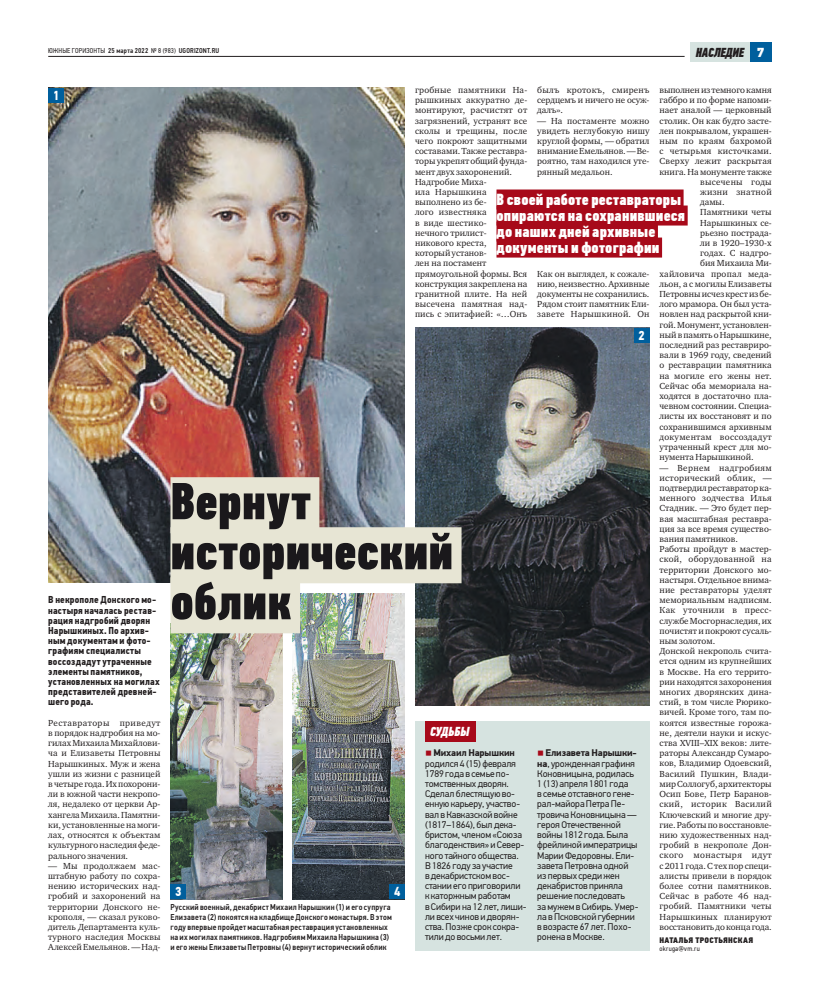
<style>
.page{position:relative;width:820px;height:993px;background:#fff}
.page>*{position:absolute;margin:0;border:0;box-sizing:border-box;transform-origin:0 0}
.t1{font:52px/50px "PF Din Text Comp Pro X Black";color:#1a181b}
.t2{font:16px/16px "PF Din Text Comp Pro X Black";letter-spacing:.015em;color:#fff}
.t3{font:italic 13px "PF Din Text Comp Pro X Black";letter-spacing:-.015em;color:#231f20}
.t4{font:italic 13px "PF Din Text Comp Pro X Black";letter-spacing:-.01em;color:#fff}
.t5{font:700 13px "PF Din Text Cond Pro";color:#fff}
.t6{font:700 10px/10.2px "PF Din Text Cond Pro";letter-spacing:.015em;color:#231f20}
.t7{font:9.6px/10.2px "PF Din Text Pro";letter-spacing:-.01em;color:#231f20}
.t8{font:9px/10.2px "Charter ITC";letter-spacing:.005em;color:#231f20;text-align:justify}
.t9{font:9px "Charter ITC";letter-spacing:.035em;color:#231f20}
.t10{font:9px "Charter ITC";letter-spacing:.03em;color:#231f20}
.t11{font:9px "Charter ITC";letter-spacing:.025em;color:#231f20}
.t12{font:500 8.5px/10.2px "PF Din Text Cond Pro";letter-spacing:.02em;color:#231f20}
.t13{font:8px "PF Din Text Cond Pro X Black";letter-spacing:.03em;color:#231f20}
.t14{font:500 7px "PF Din Text Cond Pro";letter-spacing:.02em;color:#231f20}
.t15{font:7px "PF Din Text Cond Pro";letter-spacing:.04em;color:#231f20}
.s1{font-weight:400}
.s2{font-family:"PF Din Text Pro";font-weight:900;font-style:normal;color:#fff}
.s3{font-size:8px;color:#a70a1a}
.s4{font-weight:700}
</style>
<div class="page">
<hr style="left:48px;top:56px;width:636px;height:1px;background:#231f20">
<div style="left:690px;top:43px;width:59px;height:19px;background:#d6e3e0"></div>
<div style="left:749px;top:43px;width:22px;height:19px;background:#005f9d"></div>
<img style="left:48px;top:88px;width:357px;height:494px">
<img style="left:415px;top:327px;width:234px;height:378px">
<div style="left:48px;top:88px;width:16px;height:15px;background:#005f9d"></div>
<div style="left:633px;top:327px;width:16px;height:15px;background:#005f9d"></div>
<img style="left:170px;top:633px;width:112px;height:266px">
<img style="left:292px;top:593px;width:113px;height:306px">
<div style="left:170px;top:477px;width:149px;height:56px;background:#e7e5d4"></div>
<div style="left:170px;top:527px;width:291px;height:56px;background:#e7e5d4"></div>
<div style="left:170px;top:577px;width:130px;height:56px;background:#e7e5d4"></div>
<div style="left:496px;top:189px;width:187px;height:20px;background:#a70a1a"></div>
<div style="left:496px;top:205px;width:191px;height:20px;background:#a70a1a"></div>
<div style="left:496px;top:221px;width:161px;height:20px;background:#a70a1a"></div>
<div style="left:496px;top:237px;width:165px;height:20px;background:#a70a1a"></div>
<div style="left:415px;top:720px;width:234px;height:230px;background:#d6e3e0"></div>
<div style="left:425px;top:720px;width:50px;height:21px;background:#a70a1a"></div>
<div style="left:170px;top:884px;width:16px;height:15px;background:#005f9d"></div>
<div style="left:389px;top:884px;width:16px;height:15px;background:#005f9d"></div>
<p class="t14" style="left:48px;top:47px;width:172px"><span class="s1">ЮЖНЫЕ ГОРИЗОНТЫ</span> 25 марта 2022 <span class="s1">№ 8 (983)</span> UGORIZONT.RU</p>
<h3 class="t3" style="left:695px;top:47px;width:70px">НАСЛЕДИЕ <span class="s2">7</span></h3>
<h3 class="t5" style="left:53px;top:90px;width:8px">1</h3>
<p class="t6" style="left:48px;top:595px;width:113px">В некрополе Донского мо&shy;настыря началась рестав&shy;рация надгробий дворян<br>Нарышкиных. По архив&shy;ным документам и фото&shy;графиям специалисты воссоздадут утраченные элементы памятников, установленных на могилах представителей древней&shy;шего рода.</p>
<p class="t8" style="left:48px;top:717px;width:114px">Реставраторы приведут в порядок надгробия на мо&shy;гилах Михаила Михайлови&shy;ча и Елизаветы Петровны Нарышкиных. Муж и жена ушли из жизни с разницей в четыре года. Их похорони&shy;ли в южной части некропо&shy;ля, недалеко от церкви Ар&shy;хангела Михаила. Памятни&shy;ки, установленные на моги&shy;лах, относятся к объектам культурного наследия феде&shy;рального значения.</p>
<p class="t8" style="left:48px;top:860px;width:114px">— Мы продолжаем мас&shy;штабную работу по сохра&shy;нению исторических над&shy;гробий и захоронений на территории Донского не&shy;крополя, — сказал руково&shy;дитель Департамента куль&shy;турного наследия Москвы Алексей Емельянов. — Над-</p>
<p class="t8" style="left:415px;top:85px;width:114px;text-align:left">гробные памятники На&shy;рышкиных аккуратно де&shy;монтируют, расчистят от загрязнений, устранят все сколы и трещины, после чего покроют защитными составами. Также реставра&shy;торы укрепят общий фунда&shy;мент двух захоронений.<br>Надгробие Миха-<br>ила Нарышкина выполнено из бе-<br>лого известняка<br>в виде шестико-<br>нечного трилист&shy;никового креста,<br>который установ-<br>лен на постамент прямоугольной формы. Вся конструкция закреплена на гранитной плите. На ней высечена памятная над&shy;пись с эпитафией: «…Онъ</p>
<p class="t8" style="left:537px;top:85px;width:114px">былъ кротокъ, смиренъ сердцемъ и ничего не осуж&shy;далъ».</p>
<p class="t8" style="left:537px;top:115px;width:114px">— На постаменте можно увидеть неглубокую нишу круглой формы, — обратил внимание Емельянов. — Ве&shy;роятно, там находился уте&shy;рянный медальон.</p>
<p class="t8" style="left:659px;top:85px;width:114px">выполнен из темного камня</p>
<p class="t8" style="left:659px;top:95px;width:114px">габбро и по форме напоми-</p>
<p class="t8" style="left:659px;top:105px;width:114px">нает аналой — церковный</p>
<p class="t8" style="left:659px;top:115px;width:114px">столик. Он как будто засте-</p>
<p class="t8" style="left:659px;top:125px;width:114px">лен покрывалом, украшен-</p>
<p class="t8" style="left:659px;top:136px;width:114px">ным по краям бахромой</p>
<p class="t8" style="left:659px;top:146px;width:114px">с четырьмя кисточками.</p>
<p class="t8" style="left:659px;top:156px;width:114px">Сверху лежит раскрытая</p>
<p class="t8" style="left:659px;top:166px;width:114px">книга. На монументе также</p>
<p class="t9" style="left:700px;top:176px;width:73px">высечены годы</p>
<p class="t9" style="left:700px;top:186px;width:73px">жизни знатной</p>
<p class="t8" style="left:700px;top:197px;width:26px">дамы.</p>
<p class="t8" style="left:700px;top:207px;width:73px">Памятники четы</p>
<p class="t8" style="left:700px;top:217px;width:73px">Нарышкиных се-</p>
<p class="t8" style="left:700px;top:227px;width:73px">рьезно пострада-</p>
<p class="t8" style="left:700px;top:238px;width:73px">ли в 1920–1930-х</p>
<p class="t8" style="left:700px;top:248px;width:73px">годах. С надгро-</p>
<p class="t8" style="left:700px;top:258px;width:73px">бия Михаила Ми-</p>
<p class="t11" style="left:659px;top:268px;width:114px">хайловича пропал меда-</p>
<p class="t8" style="left:659px;top:278px;width:114px">льон, а с могилы Елизаветы</p>
<p class="t8" style="left:659px;top:289px;width:114px">Петровны исчез крест из бе-</p>
<p class="t8" style="left:659px;top:299px;width:114px">лого мрамора. Он был уста-</p>
<p class="t8" style="left:659px;top:309px;width:114px">новлен над раскрытой кни-</p>
<p class="t8" style="left:659px;top:319px;width:114px">гой. Монумент, установлен-</p>
<p class="t8" style="left:659px;top:329px;width:114px">ный в память о Нарышкине,</p>
<p class="t8" style="left:659px;top:340px;width:114px">последний раз реставриро-</p>
<p class="t8" style="left:659px;top:350px;width:114px">вали в 1969 году, сведений</p>
<p class="t8" style="left:659px;top:360px;width:114px">о реставрации памятника</p>
<p class="t8" style="left:659px;top:370px;width:114px">на могиле его жены нет.</p>
<p class="t8" style="left:659px;top:380px;width:114px">Сейчас оба мемориала на-</p>
<p class="t8" style="left:659px;top:391px;width:114px">ходятся в достаточно пла-</p>
<p class="t8" style="left:659px;top:401px;width:114px">чевном состоянии. Специа-</p>
<p class="t8" style="left:659px;top:411px;width:114px">листы их восстановят и по</p>
<p class="t8" style="left:659px;top:421px;width:114px">сохранившимся архивным</p>
<p class="t10" style="left:659px;top:431px;width:114px">документам воссоздадут</p>
<p class="t8" style="left:659px;top:442px;width:114px">утраченный крест для мо-</p>
<p class="t8" style="left:659px;top:452px;width:96px">нумента Нарышкиной.</p>
<p class="t8" style="left:659px;top:462px;width:114px;text-align:left">— Вернем надгробиям исторический облик, — подтвердил реставратор ка&shy;менного зодчества Илья<br>Стадник. — Это будет пер&shy;вая масштабная реставра&shy;ция за все время существо&shy;вания памятников.<br>Работы пройдут в мастер&shy;ской, оборудованной на территории Донского мо&shy;настыря. Отдельное внима&shy;ние реставраторы уделят мемориальным надписям.<br>Как уточнили в пресс&shy;службе Мосгорнаследия, их почистят и покроют сусаль&shy;ным золотом.<br>Донской некрополь счита&shy;ется одним из крупнейших в Москве. На его террито&shy;рии находятся захоронения многих дворянских дина&shy;стий, в том числе Рюрико&shy;вичей. Кроме того, там по&shy;коятся известные горожа&shy;не, деятели науки и искус&shy;ства XVIII–XIX веков: лите&shy;раторы Александр Сумаро&shy;ков, Владимир Одоевский,<br>Василий Пушкин, Влади&shy;мир Соллогуб, архитекторы<br>Осип Бове, Петр Баранов&shy;ский, историк Василий<br>Ключевский и многие дру&shy;гие. Работы по восстановле&shy;нию художественных над&shy;гробий в некрополе Дон&shy;ского монастыря идут с 2011 года. С тех пор специ&shy;алисты привели в порядок более сотни памятников.<br>Сейчас в работе 46 над&shy;гробий. Памятники четы<br>Нарышкиных планируют восстановить до конца года.</p>
<p class="t13" style="left:659px;top:936px;width:95px">НАТАЛЬЯ ТРОСТЬЯНСКАЯ</p>
<p class="t15" style="left:659px;top:944px;width:42px">okruga@vm.ru</p>
<h2 class="t2" style="left:496px;top:192px;width:190px">В своей работе реставраторы опираются на сохранившиеся до наших дней архивные документыи фотографии</h2>
<p class="t8" style="left:537px;top:268px;width:114px">Как он выглядел, к сожале&shy;нию, неизвестно. Архивные документы не сохранились.<br>Рядом стоит памятник Ели&shy;завете Нарышкиной. Он</p>
<h3 class="t5" style="left:638px;top:330px;width:8px">2</h3>
<h1 class="t1" style="left:170px;top:481px;width:284px">Вернут исторический облик</h1>
<h3 class="t4" style="left:430px;top:726px;width:41px">СУДЬБЫ</h3>
<p class="t7" style="left:425px;top:748px;width:103px"><span class="s3">■</span> <span class="s4">Михаил Нарышкин </span>родился 4 (15) февраля<br>1789 года в семье по&shy;томственныхдворян.<br>Сделал блестящуюво&shy;еннуюкарьеру, участво&shy;вал вКавказской войне (1817–1864), былдека&shy;бристом, членом «Союза благоденствия» и Север&shy;ного тайного общества.<br>В 1826 году за участие вдекабристскомвос&shy;стании его приговорили к каторжнымработам<br>в Сибири на 12 лет, лиши&shy;ли всех чинов идворян&shy;ства. Позже срок сокра&shy;тилидо восьми лет.</p>
<p class="t7" style="left:537px;top:748px;width:103px"><span class="s3">■</span> <span class="s4">Елизавета Нарышки&shy;на</span>, урожденная графиня<br>Коновницына, родилась<br>1 (13) апреля 1801 года<br>в семье отставного гене&shy;рал-майораПетраПе&shy;тровичаКоновницына — герояОтечественной войны 1812 года. Была фрейлиной императрицы<br>МарииФедоровны. Ели&shy;заветаПетровна одной из первых средижен декабристов приняла решение последовать замужемв Сибирь. Умер&shy;ла вПсковской губернии в возрасте 67 лет. Похо&shy;ронена вМоскве.</p>
<h3 class="t5" style="left:175px;top:886px;width:8px">3</h3>
<h3 class="t5" style="left:394px;top:886px;width:8px">4</h3>
<p class="t12" style="left:170px;top:902px;width:223px">Русский военный, декабристМихаил Нарышкин (1) и его супруга Елизавета (2) покоятся на кладбище Донского монастыря. В этом году впервые пройдет масштабная реставрация установленных на их могилах памятников. НадгробиямМихаила Нарышкина (3) и егожены Елизаветы Петровны (4) вернут исторический облик</p>
</div>
